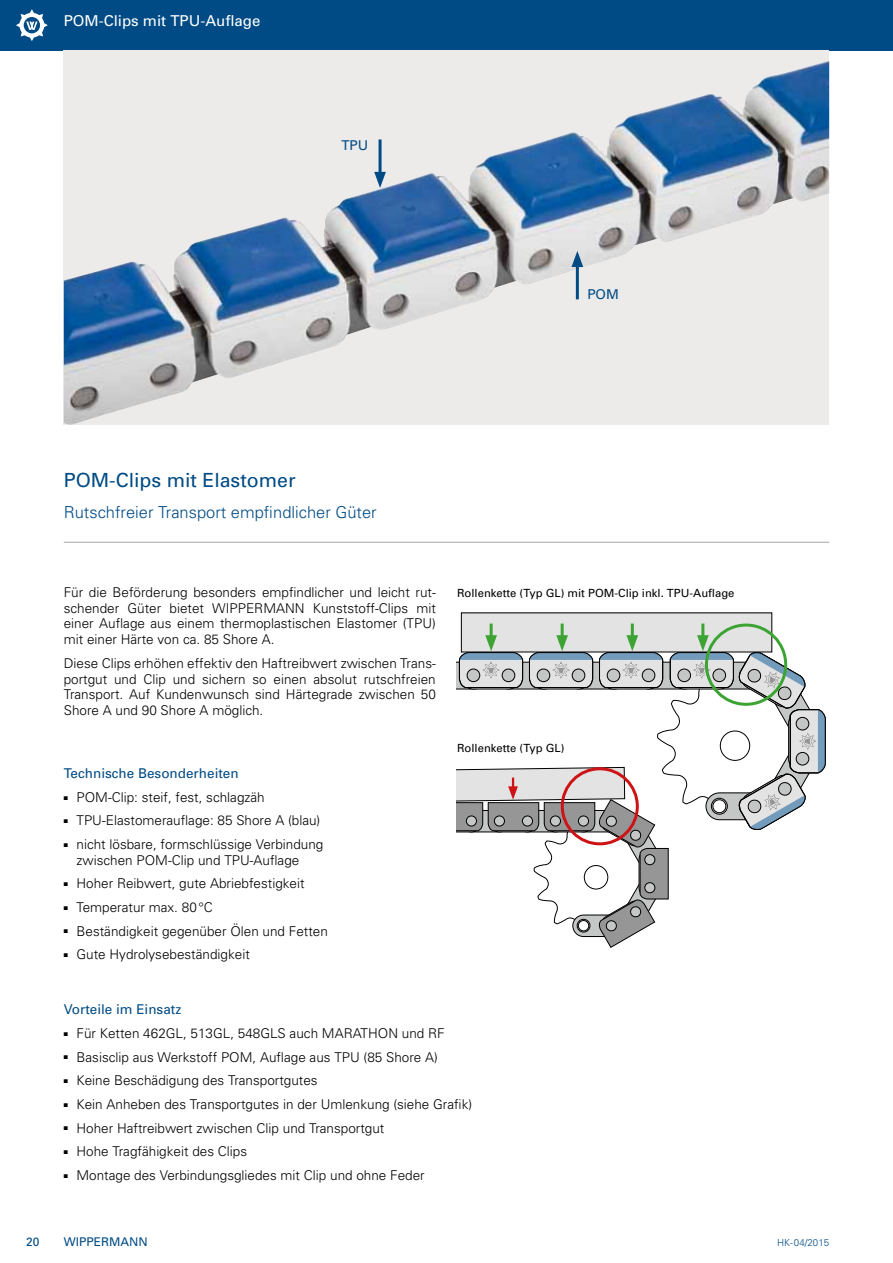
<style>
.page{position:relative;width:893px;height:1263px;background:#fff}
.page>*{position:absolute;margin:0;border:0;box-sizing:border-box;transform-origin:0 0}
.t1{font:19.5px "Univers";color:#004b85}
.t2{font:300 16.5px "Univers";color:#004b85}
.t3{font:15px "Univers";color:#fff}
.t4{font:300 13.5px/15.8px "Univers";color:#000;text-align:justify}
.t5{font:13.5px "Univers";color:#004b85}
.t6{font:12px "Univers";color:#004b85}
.t7{font:11.25px "Univers";color:#000}
.t8{font:300 9.75px "Univers";color:#004b85}
</style>
<div class="page">
<div style="left:0;top:0;width:893px;height:50px;background:#004b85"></div>
<svg style="left:16px;top:9px;width:32px;height:32px"></svg>
<div style="left:461px;top:613px;width:311px;height:39px;background:#e3e3e3"></div>
<div style="left:64px;top:50px;width:765px;height:375px;background:#ecebea"></div>
<img style="left:64px;top:64px;width:753px;height:361px">
<hr style="left:490px;top:623px;width:3px;height:18px;background:#3da434">
<hr style="left:561px;top:623px;width:3px;height:18px;background:#3da434">
<hr style="left:631px;top:623px;width:3px;height:18px;background:#3da434">
<hr style="left:701px;top:623px;width:3px;height:18px;background:#3da434">
<svg style="left:457px;top:635px;width:368px;height:313px"></svg>
<div style="left:705px;top:623px;width:82px;height:83px;border:3px solid #3da434;border-radius:50%"></div>
<div style="left:561px;top:767px;width:78px;height:78px;border:3px solid #cd1316;border-radius:50%"></div>
<hr style="left:64px;top:542px;width:765px;height:1px;background:#a3a5a8">
<hr style="left:576px;top:261px;width:3px;height:38px;background:#004b85">
<svg style="left:571px;top:251px;width:12px;height:16px"></svg>
<hr style="left:379px;top:139px;width:3px;height:39px;background:#004b85">
<svg style="left:374px;top:172px;width:12px;height:16px"></svg>
<p class="t3" style="left:64px;top:12px;width:198px">POM-Clips mit TPU-Auflage</p>
<p class="t5" style="left:341px;top:137px;width:28px">TPU</p>
<p class="t5" style="left:587px;top:287px;width:33px">POM</p>
<h1 class="t1" style="left:64px;top:468px;width:233px">POM-Clips mit Elastomer</h1>
<p class="t2" style="left:64px;top:502px;width:314px">Rutschfreier Transport empfindlicher Güter</p>
<p class="t4" style="left:64px;top:584px;width:374px">Für die Beförderung besonders empfindlicher und leicht rut&shy;schender Güter bietet WIPPERMANN Kunststoff-Clips mit einer Auflage aus einem thermoplastischen Elastomer (TPU) mit einer Härte von ca. 85 Shore A.</p>
<p class="t4" style="left:64px;top:655px;width:374px">Diese Clips erhöhen effektiv den Haftreibwert zwischen Trans&shy;portgut und Clip und sichern so einen absolut rutschfreien Transport. Auf Kundenwunsch sind Härtegrade zwischen 50<br>Shore A und 90 Shore A möglich.</p>
<p class="t5" style="left:64px;top:765px;width:176px">Technische Besonderheiten</p>
<p class="t4" style="left:64px;top:789px;width:203px">■ POM-Clip: steif, fest, schlagzäh</p>
<p class="t4" style="left:64px;top:813px;width:258px">■ TPU-Elastomerauflage: 85 Shore A (blau)</p>
<p class="t4" style="left:77px;top:836px;width:248px;text-indent:-13px">■ nicht lösbare, formschlüssige Verbindung zwischen POM-Clip und TPU-Auflage</p>
<p class="t4" style="left:64px;top:876px;width:242px">■ Hoher Reibwert, gute Abriebfestigkeit</p>
<p class="t4" style="left:64px;top:899px;width:151px">■ Temperatur max. 80°C</p>
<p class="t4" style="left:64px;top:923px;width:266px">■ Beständigkeit gegenüber Ölen und Fetten</p>
<p class="t4" style="left:64px;top:946px;width:188px">■ Gute Hydrolysebeständigkeit</p>
<p class="t7" style="left:457px;top:586px;width:279px">Rollenkette (Typ GL) mit POM-Clip inkl. TPU-Auflage</p>
<p class="t7" style="left:457px;top:741px;width:109px">Rollenkette (Typ GL)</p>
<p class="t5" style="left:64px;top:1002px;width:119px">Vorteile im Einsatz</p>
<p class="t4" style="left:64px;top:1025px;width:382px">■ Für Ketten 462GL, 513GL, 548GLS auch MARATHON und RF</p>
<p class="t4" style="left:64px;top:1049px;width:376px">■ Basisclip aus Werkstoff POM, Auflage aus TPU (85 Shore A)</p>
<p class="t4" style="left:64px;top:1072px;width:255px">■ Keine Beschädigung des Transportgutes</p>
<p class="t4" style="left:64px;top:1096px;width:410px">■ Kein Anheben des Transportgutes in der Umlenkung (siehe Grafik)</p>
<p class="t4" style="left:64px;top:1120px;width:322px">■ Hoher Haftreibwert zwischen Clip und Transportgut</p>
<p class="t4" style="left:64px;top:1143px;width:185px">■ Hohe Tragfähigkeit des Clips</p>
<p class="t4" style="left:64px;top:1167px;width:362px">■ Montage des Verbindungsgliedes mit Clip und ohne Feder</p>
<p class="t6" style="left:26px;top:1235px;width:15px">20</p>
<p class="t6" style="left:64px;top:1235px;width:85px">Wippermann</p>
<p class="t8" style="left:777px;top:1236px;width:54px">HK-04/2015</p>
</div>
